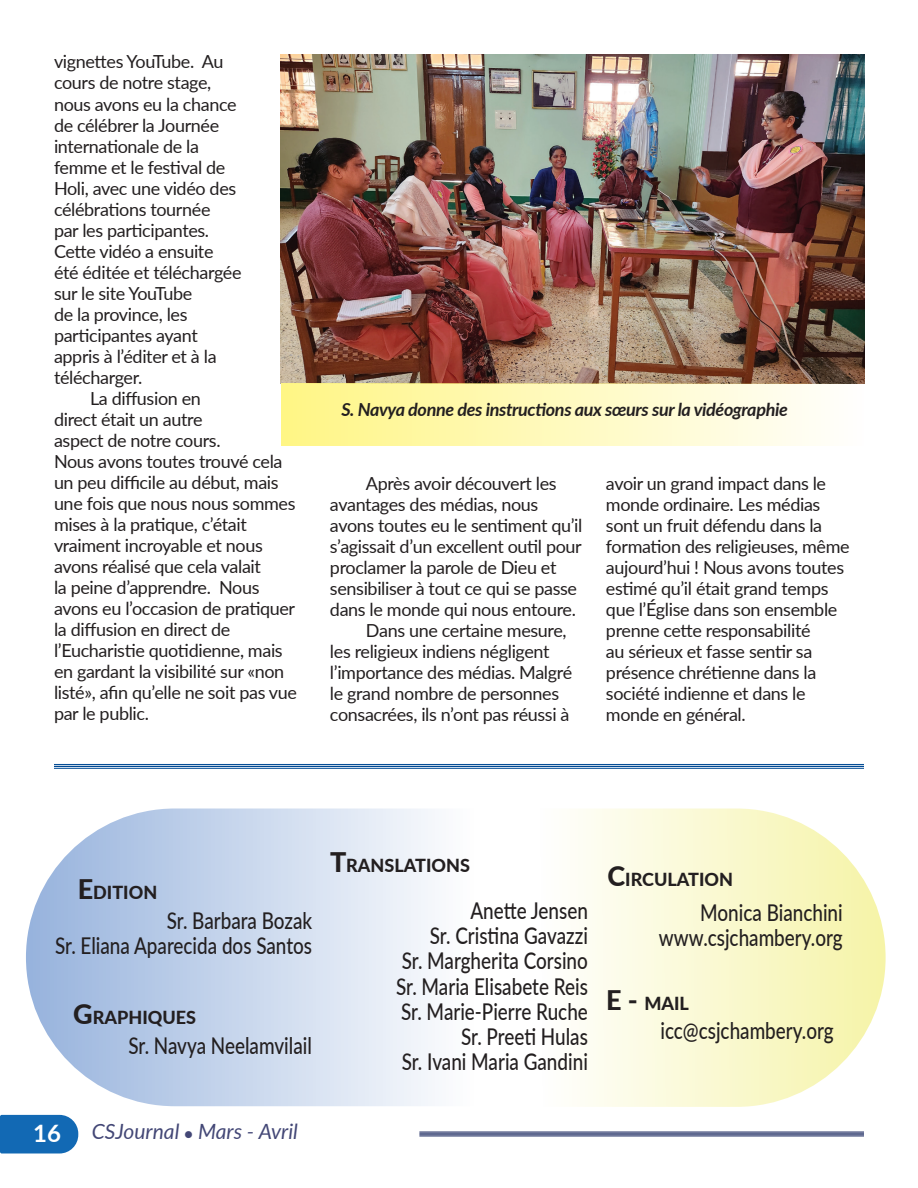
<style>
.page{position:relative;width:918px;height:1188px;background:#fff}
.page>*{position:absolute;margin:0;border:0;box-sizing:border-box;transform-origin:0 0}
.t1{font:700 24px "Lato";color:#fff}
.t2{font:500 23.1px/25.2px "Lato";color:#231f20;text-align:right;scale:.82 1}
.t3{font:italic 21px "Lato";color:#434776}
.t4{font:18px/21px "Lato";letter-spacing:-.02em;color:#231f20}
.t5{font:italic 700 18px "Lato";letter-spacing:-.02em;color:#231f20}
.t6{font:800 18px "Lato";color:#231f20}
.s1{font-size:27px}
</style>
<div class="page">
<div style="left:54px;top:764px;width:810px;height:5px;background:#c4d5e6"></div>
<hr style="left:54px;top:764px;width:810px;height:1px;background:#014a94">
<hr style="left:54px;top:766px;width:810px;height:1px;background:#014a94">
<hr style="left:54px;top:768px;width:810px;height:1px;background:#014a94">
<img style="left:281px;top:54px;width:584px;height:330px">
<svg style="left:26px;top:808px;width:860px;height:299px"></svg>
<div style="left:0;top:1115px;width:78px;height:38px;background:#1269b4"></div>
<hr style="left:419px;top:1132px;width:445px;height:4px;background:#70789b">
<hr style="left:419px;top:1132px;width:445px;height:1px;background:#071653">
<hr style="left:419px;top:1133px;width:445px;height:2px;background:#071653">
<hr style="left:419px;top:1136px;width:445px;height:1px;background:#071653">
<div style="left:281px;top:384px;width:583px;height:62px;background:linear-gradient(to right,#fff684,#fffefe)"></div>
<p class="t4" style="left:54px;top:51px;width:171px">vignettes YouTube. Au</p>
<p class="t4" style="left:54px;top:72px;width:159px">cours de notre stage,</p>
<p class="t4" style="left:54px;top:93px;width:184px">nous avons eu la chance</p>
<p class="t4" style="left:54px;top:114px;width:167px">de célébrer la Journée</p>
<p class="t4" style="left:54px;top:135px;width:147px">internationale de la</p>
<p class="t4" style="left:54px;top:156px;width:173px">femme et le festival de</p>
<p class="t4" style="left:54px;top:177px;width:184px">Holi, avec une vidéo des</p>
<p class="t4" style="left:54px;top:198px;width:158px">célébrations tournée</p>
<p class="t4" style="left:54px;top:219px;width:157px">par les participantes.</p>
<p class="t4" style="left:54px;top:240px;width:161px">Cette vidéo a ensuite</p>
<p class="t4" style="left:54px;top:261px;width:189px">été éditée et téléchargée</p>
<p class="t4" style="left:54px;top:282px;width:140px">sur le site YouTube</p>
<p class="t4" style="left:54px;top:303px;width:135px">de la province, les</p>
<p class="t4" style="left:54px;top:324px;width:145px">participantes ayant</p>
<p class="t4" style="left:54px;top:345px;width:164px">appris à l’éditer et à la</p>
<p class="t4" style="left:54px;top:366px;width:90px">télécharger.</p>
<p class="t4" style="left:90px;top:387px;width:113px">La diffusion en</p>
<p class="t4" style="left:54px;top:408px;width:150px">direct était un autre</p>
<p class="t4" style="left:54px;top:429px;width:168px">aspect de notre cours.</p>
<p class="t4" style="left:54px;top:450px;width:230px">Nous avons toutes trouvé cela</p>
<p class="t4" style="left:54px;top:471px;width:226px">un peu difficile au début, mais</p>
<p class="t4" style="left:54px;top:492px;width:243px">une fois que nous nous sommes</p>
<p class="t4" style="left:54px;top:513px;width:194px">mises à la pratique, c’était</p>
<p class="t4" style="left:54px;top:534px;width:210px">vraiment incroyable et nous</p>
<p class="t4" style="left:54px;top:555px;width:208px">avons réalisé que cela valait</p>
<p class="t4" style="left:54px;top:576px;width:207px">la peine d’apprendre. Nous</p>
<p class="t4" style="left:54px;top:597px;width:243px">avons eu l’occasion de pratiquer</p>
<p class="t4" style="left:54px;top:618px;width:178px">la diffusion en direct de</p>
<p class="t4" style="left:54px;top:639px;width:230px">l’Eucharistie quotidienne, mais</p>
<p class="t4" style="left:54px;top:660px;width:232px">en gardant la visibilité sur «non</p>
<p class="t4" style="left:54px;top:681px;width:245px">listé», afin qu’elle ne soit pas vue</p>
<p class="t4" style="left:54px;top:702px;width:97px">par le public.</p>
<p class="t5" style="left:341px;top:396px;width:448px">S. Navya donne des instructions aux sœurs sur la vidéographie</p>
<p class="t4" style="left:366px;top:472px;width:192px">Après avoir découvert les</p>
<p class="t4" style="left:330px;top:493px;width:210px">avantages des médias, nous</p>
<p class="t4" style="left:330px;top:514px;width:254px">avons toutes eu le sentiment qu’il</p>
<p class="t4" style="left:330px;top:535px;width:253px">s’agissait d’un excellent outil pour</p>
<p class="t4" style="left:330px;top:556px;width:228px">proclamer la parole de Dieu et</p>
<p class="t4" style="left:330px;top:577px;width:249px">sensibiliser à tout ce qui se passe</p>
<p class="t4" style="left:330px;top:598px;width:247px">dans le monde qui nous entoure.</p>
<p class="t4" style="left:366px;top:619px;width:202px">Dans une certaine mesure,</p>
<p class="t4" style="left:330px;top:640px;width:221px">les religieux indiens négligent</p>
<p class="t4" style="left:330px;top:661px;width:244px">l’importance des médias. Malgré</p>
<p class="t4" style="left:330px;top:682px;width:231px">le grand nombre de personnes</p>
<p class="t4" style="left:330px;top:703px;width:241px">consacrées, ils n’ont pas réussi à</p>
<p class="t4" style="left:606px;top:472px;width:245px">avoir un grand impact dans le monde ordinaire. Les médias sont un fruit défendu dans la formation des religieuses, même aujourd’hui ! Nous avons toutes estimé qu’il était grand temps que l’Église dans son ensemble prenne cette responsabilité<br>au sérieux et fasse sentir sa présence chrétienne dans la société indienne et dans le monde en général.</p>
<p class="t6" style="left:78px;top:879px;width:81px"><span class="s1">E</span>DITION</p>
<p class="t2" style="left:55px;top:907px;width:315px">Sr. Barbara Bozak<br>Sr. Eliana Aparecida dos Santos</p>
<p class="t6" style="left:73px;top:1004px;width:124px"><span class="s1">G</span>RAPHIQUES</p>
<p class="t2" style="left:128px;top:1032px;width:225px">Sr. Navya Neelamvilail</p>
<p class="t6" style="left:330px;top:852px;width:141px"><span class="s1">T</span>RANSLATIONS</p>
<p class="t2" style="left:396px;top:897px;width:235px">Anette Jensen<br>Sr. Cristina Gavazzi<br>Sr. Margherita Corsino<br>Sr. Maria Elisabete Reis<br>Sr. Marie-Pierre Ruche<br>Sr. Preeti Hulas<br>Sr. Ivani Maria Gandini</p>
<p class="t6" style="left:608px;top:866px;width:127px"><span class="s1">C</span>IRCULATION</p>
<p class="t2" style="left:659px;top:899px;width:226px">Monica Bianchini www.csjchambery.org</p>
<p class="t6" style="left:606px;top:990px;width:85px"><span class="s1">E -</span> MAIL</p>
<p class="t2" style="left:660px;top:1017px;width:213px">icc@csjchambery.org</p>
<h1 class="t1" style="left:33px;top:1116px;width:30px">16</h1>
<p class="t3" style="left:92px;top:1117px;width:208px">CSJournal ● Mars - Avril</p>
</div>
